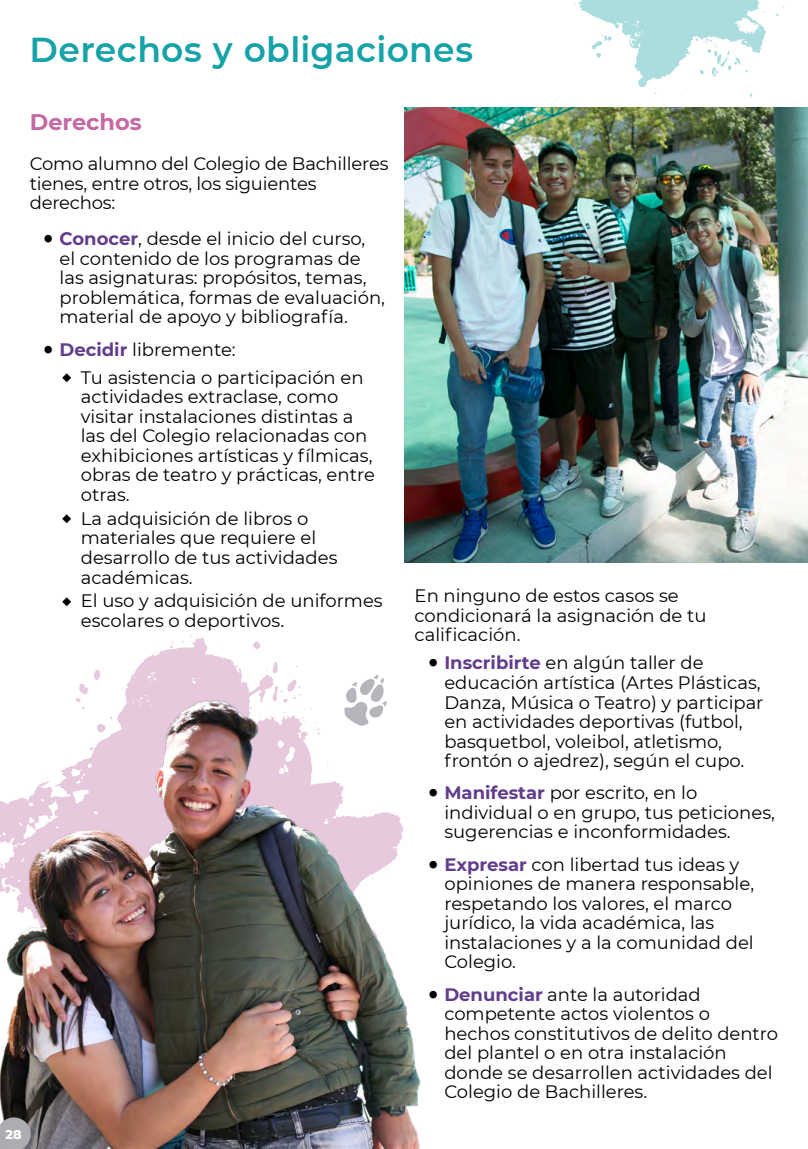
<style>
.page{position:relative;width:808px;height:1149px;background:#fff}
.page>*{position:absolute;margin:0;border:0;box-sizing:border-box;transform-origin:0 0}
.t1{font:600 34.5px "Montserrat";letter-spacing:.01em;color:#15a2a9}
.t2{font:700 22.5px "Montserrat";color:#c469a3}
.t3{font:18px/19.5px "Montserrat";color:#000}
.t4{font:800 12.9px "Montserrat";color:#fff}
.s1{font-weight:700;color:#613d8c}
</style>
<div class="page">
<svg style="left:79px;top:637px;width:222px;height:56px"></svg>
<img style="left:0;top:693px;width:421px;height:455px">
<img style="left:405px;top:107px;width:403px;height:455px">
<svg style="left:344px;top:674px;width:43px;height:52px"></svg>
<svg style="left:574px;top:0;width:192px;height:99px"></svg>
<svg style="left:0;top:1116px;width:31px;height:32px"></svg>
<h1 class="t1" style="left:29px;top:26px;width:445px">Derechos y obligaciones</h1>
<p class="t2" style="left:30px;top:105px;width:114px">Derechos</p>
<p class="t3" style="left:30px;top:154px;width:360px">Como alumno del Colegio de Bachilleres tienes, entre otros, los siguientes derechos:</p>
<p class="t3" style="left:60px;top:228px;width:327px"><span class="s1">Conocer</span>, desde el inicio del curso, el contenido de los programas de las asignaturas: propósitos, temas, problemática, formas de evaluación, material de apoyo y bibliografía.</p>
<p class="t3" style="left:60px;top:335px;width:306px;line-height:28px"><span class="s1">Decidir</span> libremente:<br>♦ Tu asistencia o participación en</p>
<p class="t3" style="left:81px;top:386px;width:296px">actividades extraclase, como visitar instalaciones distintas a las del Colegio relacionadas con exhibiciones artísticas y fílmicas, obras de teatro y prácticas, entre otras.</p>
<p class="t3" style="left:81px;top:508px;width:258px;text-indent:-21px">♦ La adquisición de libros o materiales que requiere el desarrollo de tus actividades académicas.</p>
<p class="t3" style="left:81px;top:590px;width:303px;text-indent:-21px">♦ El uso y adquisición de uniformes escolares o deportivos.</p>
<p class="t3" style="left:415px;top:585px;width:293px">En ninguno de estos casos se condicionará la asignación de tu calificación.</p>
<p class="t3" style="left:444px;top:652px;width:321px"><span class="s1">Inscribirte</span> en algún taller de educación artística (Artes Plásticas, Danza, Música o Teatro) y participar en actividades deportivas (futbol, basquetbol, voleibol, atletismo, frontón o ajedrez), según el cupo.</p>
<p class="t3" style="left:444px;top:782px;width:332px"><span class="s1">Manifestar</span> por escrito, en lo individual o en grupo, tus peticiones, sugerencias e inconformidades.</p>
<p class="t3" style="left:444px;top:853px;width:311px"><span class="s1">Expresar</span> con libertad tus ideas y opiniones de manera responsable, respetando los valores, el marco jurídico, la vida académica, las instalaciones y a la comunidad del<br>Colegio.</p>
<p class="t3" style="left:444px;top:983px;width:335px"><span class="s1">Denunciar</span> ante la autoridad competente actos violentos o hechos constitutivos de delito dentro del plantel o en otra instalación donde se desarrollen actividades del<br>Colegio de Bachilleres.</p>
<p class="t4" style="left:5px;top:1124px;width:18px">28</p>
</div>
